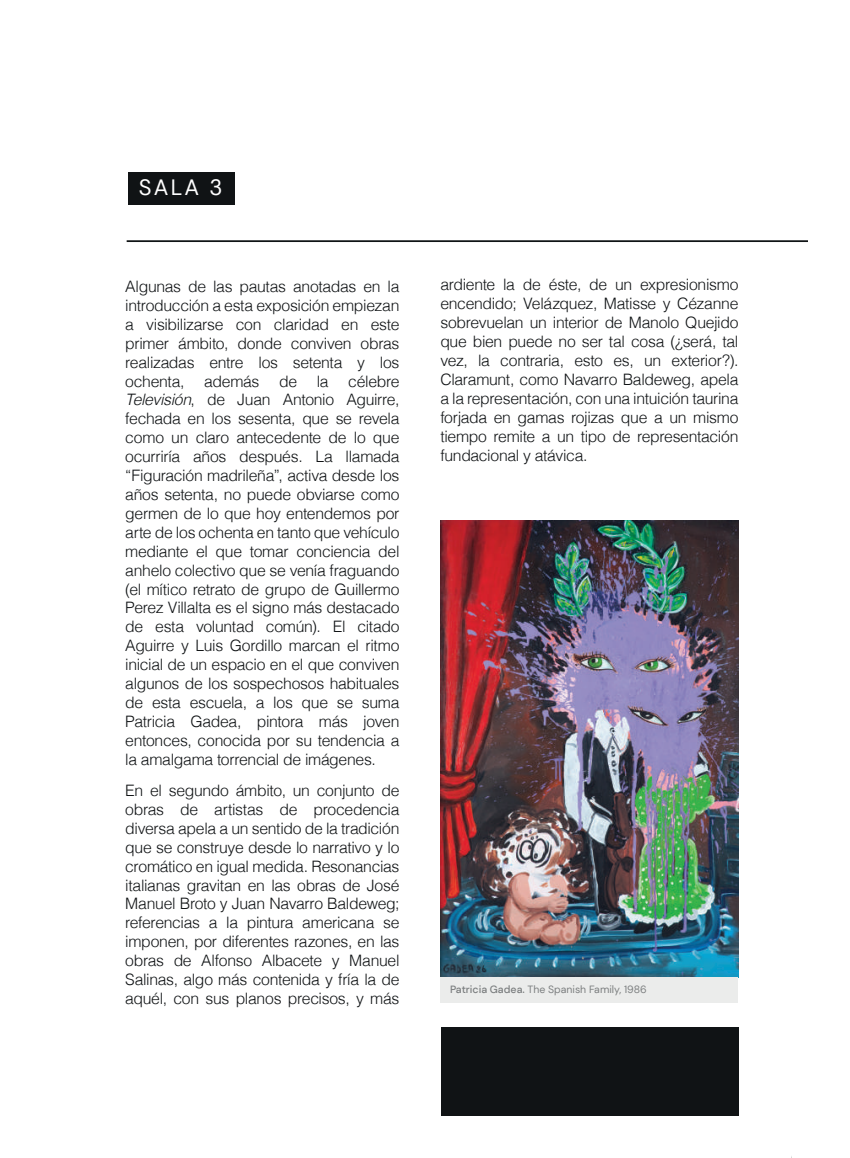
<style>
.page{position:relative;width:850px;height:1158px;background:#fff}
.page>*{position:absolute;margin:0;border:0;box-sizing:border-box;transform-origin:0 0}
.t1{font:22.22px "DM Sans";color:#fff}
.t2{font:300 15.75px/18.9px "Helvetica";letter-spacing:-.02em;color:#101315;text-align:justify}
.t3{font:10.5px "DM Sans";color:#7c7f80}
.s1{font-style:italic}
.s2{font-weight:500}
</style>
<div class="page">
<img style="left:441px;top:520px;width:297px;height:457px">
<div style="left:440px;top:977px;width:298px;height:25px;background:#ebeceb"></div>
<div style="left:129px;top:172px;width:106px;height:32px;background:#101315"></div>
<hr style="left:127px;top:240px;width:680px;height:2px;background:#101415">
<div style="left:441px;top:1026px;width:297px;height:88px;background:#101315"></div>
<h1 class="t1" style="left:139px;top:173px;width:85px">SALA 3</h1>
<p class="t2" style="left:125px;top:276px;width:276px">Algunas de las pautas anotadas en la introducción a esta exposición empiezan a visibilizarse con claridad en este primer ámbito, donde conviven obras realizadas entre los setenta y los ochenta, además de la célebre <span class="s1">Televisión</span>, de Juan Antonio Aguirre, fechada en los sesenta, que se revela como un claro antecedente de lo que ocurriría años después. La llamada “Figuración madrileña”, activa desde los años setenta, no puede obviarse como germen de lo que hoy entendemos por arte de los ochenta en tanto que vehículo mediante el que tomar conciencia del anhelo colectivo que se venía fraguando (el mítico retrato de grupo de Guillermo Perez Villalta es el signo más destacado de esta voluntad común). El citado Aguirre y Luis Gordillo marcan el ritmo inicial de un espacio en el que conviven algunos de los sospechosos habituales de esta escuela, a los que se suma Patricia Gadea, pintora más joven entonces, conocida por su tendencia a la amalgama torrencial de imágenes.</p>
<p class="t2" style="left:125px;top:779px;width:276px">En el segundo ámbito, un conjunto de obras de artistas de procedencia diversa apela a un sentido de la tradición que se construye desde lo narrativo y lo cromático en igual medida. Resonancias italianas gravitan en las obras de José Manuel Broto y Juan Navarro Baldeweg; referencias a la pintura americana se imponen, por diferentes razones, en las obras de Alfonso Albacete y Manuel Salinas, algo más contenida y fría la de aquél, con sus planos precisos, y más</p>
<p class="t2" style="left:440px;top:274px;width:300px">ardiente la de éste, de un expresionismo encendido; Velázquez, Matisse y Cézanne sobrevuelan un interior de Manolo Quejido que bien puede no ser tal cosa (¿será, tal vez, la contraria, esto es, un exterior?).<br>Claramunt, como Navarro Baldeweg, apela a la representación, con una intuición taurina forjada en gamas rojizas que a un mismo tiempo remite a un tipo de representación fundacional y atávica.</p>
<p class="t3" style="left:450px;top:982px;width:198px"><span class="s2">Patricia Gadea.</span> The Spanish Family, 1986</p>
</div>
